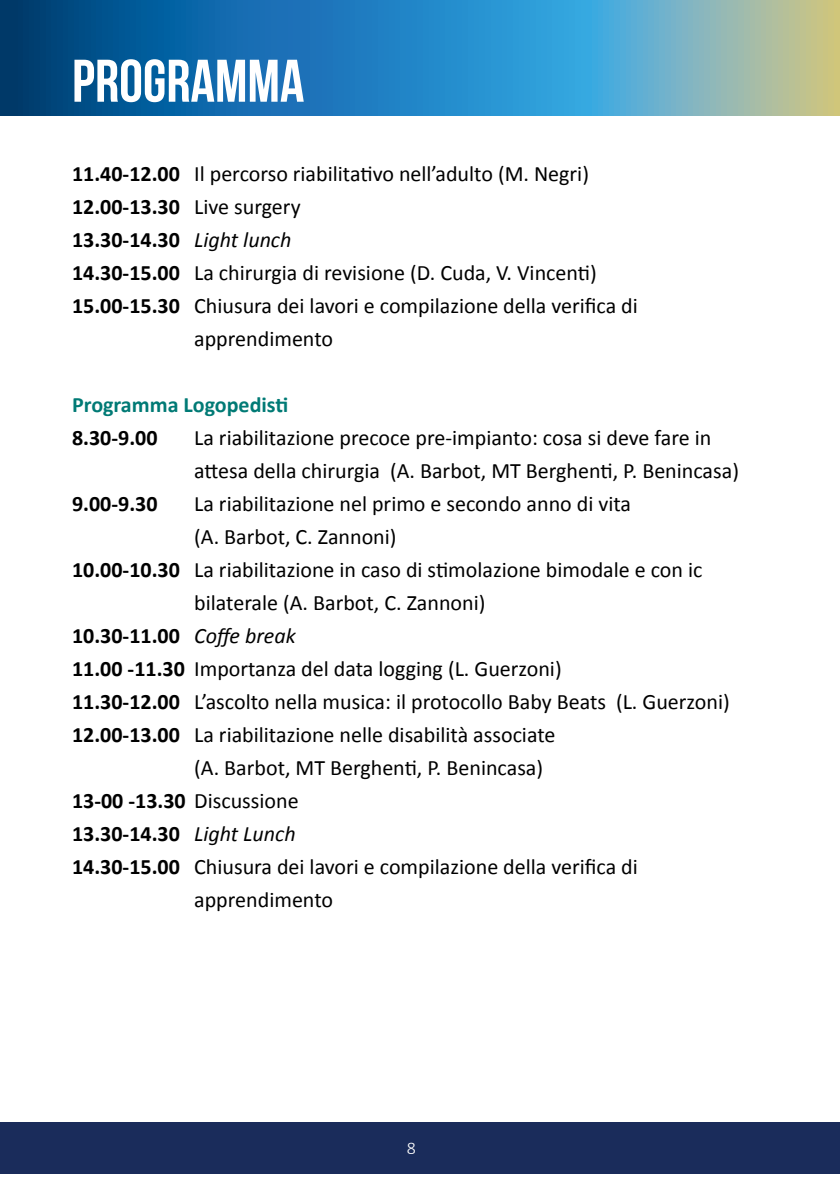
<style>
.page{position:relative;width:840px;height:1191px;background:#fff}
.page>*{position:absolute;margin:0;border:0;box-sizing:border-box;transform-origin:0 0}
.t1{font:700 60px "Bebas Neue";color:#fff}
.t2{font:22px/33px "Calibri";color:#000}
.t3{font:700 22px "Calibri";color:#000}
.t4{font:700 22px "Calibri";color:#007a75}
.t5{font:300 18px "Calibri";color:#fff}
.s1{font-weight:700}
.s2{font-weight:400}
.s3{font-weight:400;font-style:italic}
</style>
<div class="page">
<div style="left:0;top:1123px;width:839px;height:51px;background:#1a2c5b"></div>
<svg style="left:0;top:0;width:839px;height:115px;background:#3987b2"></svg>
<h1 class="t1" style="left:72px;top:48px;width:234px">PROGRAMMA</h1>
<p class="t2" style="left:72px;top:156px;width:518px"><span class="s1">11.40-12.00</span> Il percorso riabilitativo nell’adulto (M. Negri)</p>
<p class="t3" style="left:72px;top:193px;width:230px">12.00-13.30 <span class="s2">Live surgery</span></p>
<p class="t3" style="left:72px;top:226px;width:221px">13.30-14.30 <span class="s3">Light lunch</span></p>
<p class="t2" style="left:72px;top:255px;width:526px"><span class="s1">14.30-15.00</span> La chirurgia di revisione (D. Cuda, V. Vincenti)</p>
<p class="t2" style="left:72px;top:288px;width:567px"><span class="s1">15.00-15.30</span> Chiusura dei lavori e compilazione della verifica di</p>
<p class="t2" style="left:194px;top:321px;width:140px">apprendimento</p>
<p class="t4" style="left:72px;top:391px;width:218px">Programma Logopedisti</p>
<p class="t3" style="left:72px;top:424px;width:87px">8.30-9.00</p>
<p class="t2" style="left:194px;top:420px;width:546px">La riabilitazione precoce pre-impianto: cosa si deve fare in attesa della chirurgia (A. Barbot, MT Berghenti, P. Benincasa)</p>
<p class="t3" style="left:72px;top:490px;width:87px">9.00-9.30</p>
<p class="t2" style="left:194px;top:486px;width:438px">La riabilitazione nel primo e secondo anno di vita</p>
<p class="t2" style="left:194px;top:519px;width:204px">(A. Barbot, C. Zannoni)</p>
<p class="t2" style="left:72px;top:552px;width:631px"><span class="s1">10.00-10.30</span> La riabilitazione in caso di stimolazione bimodale e con ic</p>
<p class="t2" style="left:194px;top:585px;width:292px">bilaterale (A. Barbot, C. Zannoni)</p>
<p class="t3" style="left:72px;top:622px;width:225px">10.30-11.00 <span class="s3">Coffe break</span></p>
<p class="t2" style="left:72px;top:651px;width:491px"><span class="s1">11.00 -11.30</span> Importanza del data logging (L. Guerzoni)</p>
<p class="t2" style="left:72px;top:684px;width:658px"><span class="s1">11.30-12.00</span> L’ascolto nella musica: il protocollo Baby Beats (L. Guerzoni)</p>
<p class="t2" style="left:72px;top:717px;width:484px"><span class="s1">12.00-13.00</span> La riabilitazione nelle disabilità associate</p>
<p class="t2" style="left:194px;top:750px;width:350px">(A. Barbot, MT Berghenti, P. Benincasa)</p>
<p class="t3" style="left:72px;top:787px;width:228px">13-00 -13.30 <span class="s2">Discussione</span></p>
<p class="t3" style="left:72px;top:820px;width:225px">13.30-14.30 <span class="s3">Light Lunch</span></p>
<p class="t2" style="left:72px;top:849px;width:567px"><span class="s1">14.30-15.00</span> Chiusura dei lavori e compilazione della verifica di</p>
<p class="t2" style="left:194px;top:882px;width:140px">apprendimento</p>
<p class="t5" style="left:406px;top:1137px;width:11px">8</p>
</div>
